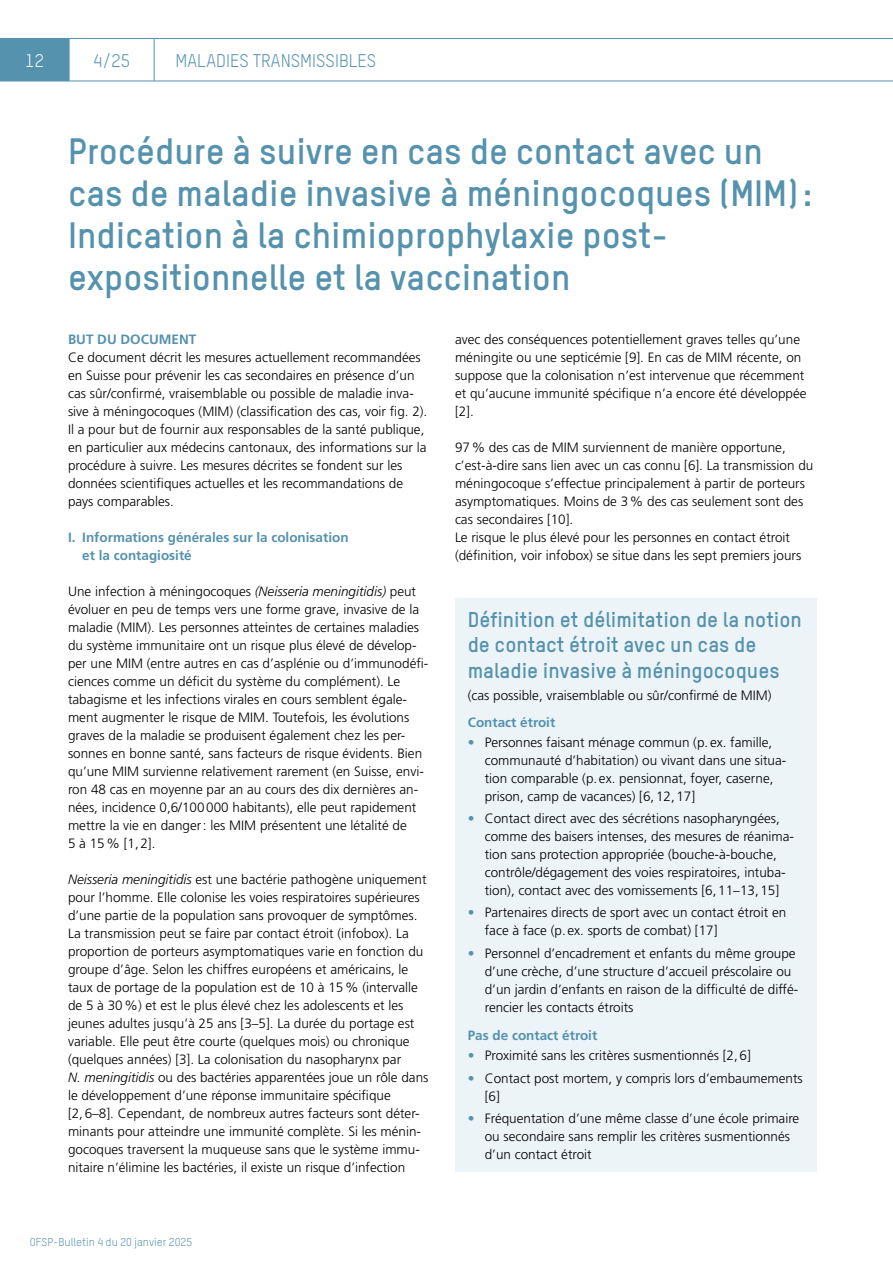
<style>
.page{position:relative;width:893px;height:1263px;background:#fff}
.page>*{position:absolute;margin:0;border:0;box-sizing:border-box;transform-origin:0 0}
.Text_Inhalte_Titel_Ebene_1{font:700 36px/42px "TSTAR";color:#5592ad}
.Text_Inhalte_Infobox_Titel_H2{font:700 21px/25.5px "TSTAR";color:#5592ad}
.t1{font:18px "TSTAR";color:#5592ad}
.t2{font:18px "TSTAR";color:#fff}
.Text_Inhalte_Lauftext_Normal{font:300 13.5px/18px "Frutiger LT Std";color:#000}
.Text_Inhalte_Titel_Ebene_2_normal{font:700 13.5px/18px "Frutiger LT Std";color:#5592ad}
.Text_Inhalte_Infobox_Lauftext{font:300 13.5px "Frutiger LT Std";color:#000}
.Text_Inhalte_Infobox_ZT{font:700 13.5px "Frutiger LT Std";color:#5592ad}
.Text_Inhalte_Titel_Ebene_2{font:700 13.5px "Frutiger LT Std";color:#5592ad}
.t3{font:11.25px "TSTAR";color:#5592ad}
.s1{font-style:italic}
.s2{color:#5592ad}
</style>
<div class="page">
<hr style="left:69px;top:38px;width:85px;height:1px;background:#5592ad">
<hr style="left:69px;top:39px;width:1px;height:42px;background:#5592ad">
<hr style="left:154px;top:38px;width:739px;height:1px;background:#5592ad">
<hr style="left:154px;top:39px;width:1px;height:42px;background:#5592ad">
<div style="left:0;top:38px;width:69px;height:43px;background:#5592ad"></div>
<hr style="left:0;top:81px;width:69px;height:1px;background:#5592ad">
<hr style="left:69px;top:81px;width:85px;height:1px;background:#5592ad">
<hr style="left:154px;top:81px;width:739px;height:1px;background:#5592ad">
<div style="left:455px;top:598px;width:361px;height:573px;background:#edf4f8"></div>
<h3 class="t2" style="left:25px;top:49px;width:20px">12</h3>
<h3 class="t1" style="left:93px;top:49px;width:38px">4/25</h3>
<h3 class="t1" style="left:175px;top:49px;width:202px">MALADIES TRANSMISSIBLES</h3>
<h1 class="Text_Inhalte_Titel_Ebene_1" style="left:68px;top:129px;width:746px">Procédure à suivre en cas de contact avec un cas de maladie invasive à méningocoques (MIM):<br>Indication à la chimioprophylaxie post&shy;expositionnelle et la vaccination</h1>
<h2 class="Text_Inhalte_Titel_Ebene_2" style="left:68px;top:331px;width:130px">BUT DU DOCUMENT</h2>
<p class="Text_Inhalte_Lauftext_Normal" style="left:68px;top:348px;width:361px">Ce document décrit les mesures actuellement recommandées en Suisse pour prévenir les cas secondaires en présence d’un cas sûr/confirmé, vraisemblable ou possible de maladie inva&shy;sive à méningocoques (MIM) (classification des cas, voir fig. 2).<br>Il a pour but de fournir aux responsables de la santé publique, en particulier aux médecins cantonaux, des informations sur la procédure à suivre. Les mesures décrites se fondent sur les données scientifiques actuelles et les recommandations de pays comparables.</p>
<h3 class="Text_Inhalte_Titel_Ebene_2_normal" style="left:82px;top:528px;width:268px;text-indent:-14px">I. Informations générales sur la colonisation et la contagiosité</h3>
<p class="Text_Inhalte_Lauftext_Normal" style="left:68px;top:582px;width:362px">Une infection à méningocoques <span class="s1">(Neisseria meningitidis)</span> peut évoluer en peu de temps vers une forme grave, invasive de la maladie (MIM). Les personnes atteintes de certaines maladies du système immunitaire ont un risque plus élevé de dévelop&shy;per une MIM (entre autres en cas d’asplénie ou d’immunodéfi&shy;ciences comme un déficit du système du complément). Le tabagisme et les infections virales en cours semblent égale&shy;ment augmenter le risque de MIM. Toutefois, les évolutions graves de la maladie se produisent également chez les per&shy;sonnes en bonne santé, sans facteurs de risque évidents. Bien qu’une MIM survienne relativement rarement (en Suisse, envi&shy;ron 48 cas en moyenne par an au cours des dix dernières an&shy;nées, incidence 0,6/100000 habitants), elle peut rapidement mettre la vie en danger: les MIM présentent une létalité de<br>5 à 15% [1,2].</p>
<p class="Text_Inhalte_Lauftext_Normal" style="left:68px;top:870px;width:360px"><span class="s1">Neisseria meningitidis</span> est une bactérie pathogène uniquement pour l’homme. Elle colonise les voies respiratoires supérieures d’une partie de la population sans provoquer de symptômes.<br>La transmission peut se faire par contact étroit (infobox). La proportion de porteurs asymptomatiques varie en fonction du groupe d’âge. Selon les chiffres européens et américains, le taux de portage de la population est de 10 à 15% (intervalle de 5 à 30%) et est le plus élevé chez les adolescents et les jeunes adultes jusqu’à 25 ans [3–5]. La durée du portage est variable. Elle peut être courte (quelques mois) ou chronique (quelques années) [3]. La colonisation du nasopharynx par</p>
<p class="Text_Inhalte_Lauftext_Normal" style="left:68px;top:1068px;width:362px"><span class="s1">N. meningitidis</span> ou des bactéries apparentées joue un rôle dans le développement d’une réponse immunitaire spécifique [2,6–8]. Cependant, de nombreux autres facteurs sont déter&shy;minants pour atteindre une immunité complète. Si les ménin&shy;gocoques traversent la muqueuse sans que le système immu&shy;nitaire n’élimine les bactéries, il existe un risque d’infection</p>
<p class="t3" style="left:30px;top:1235px;width:164px">OFSP-Bulletin 4 du 20 janvier 2025</p>
<p class="Text_Inhalte_Lauftext_Normal" style="left:455px;top:330px;width:353px">avec des conséquences potentiellement graves telles qu’une méningite ou une septicémie [9]. En cas de MIM récente, on suppose que la colonisation n’est intervenue que récemment et qu’aucune immunité spécifique n’a encore été développée [2].</p>
<p class="Text_Inhalte_Lauftext_Normal" style="left:455px;top:438px;width:360px">97% des cas de MIM surviennent de manière opportune, c’est-à-dire sans lien avec un cas connu [6]. La transmission du méningocoque s’effectue principalement à partir de porteurs asymptomatiques. Moins de 3% des cas seulement sont des cas secondaires [10].</p>
<p class="Text_Inhalte_Lauftext_Normal" style="left:455px;top:528px;width:348px">Le risque le plus élevé pour les personnes en contact étroit (définition, voir infobox) se situe dans les sept premiers jours</p>
<h2 class="Text_Inhalte_Infobox_Titel_H2" style="left:468px;top:606px;width:336px">Définition et délimitation de la notion de contact étroit avec un cas de maladie invasive à méningocoques</h2>
<p class="Text_Inhalte_Infobox_Lauftext" style="left:468px;top:688px;width:305px">(cas possible, vraisemblable ou sûr/confirmé de MIM)</p>
<p class="Text_Inhalte_Infobox_ZT" style="left:468px;top:714px;width:89px">Contact étroit</p>
<p class="Text_Inhalte_Lauftext_Normal" style="left:485px;top:733px;width:303px;text-indent:-17px"><span class="s2">•</span> Personnes faisant ménage commun (p. ex. famille, communauté d’habitation) ou vivant dans une situa&shy;tion comparable (p. ex. pensionnat, foyer, caserne, prison, camp de vacances) [6,12,17]</p>
<p class="Text_Inhalte_Lauftext_Normal" style="left:485px;top:809px;width:311px;text-indent:-17px"><span class="s2">•</span> Contact direct avec des sécrétions nasopharyngées, comme des baisers intenses, des mesures de réanima&shy;tion sans protection appropriée (bouche-à-bouche, contrôle/dégagement des voies respiratoires, intuba&shy;tion), contact avec des vomissements [6,11–13,15]</p>
<p class="Text_Inhalte_Lauftext_Normal" style="left:485px;top:904px;width:303px;text-indent:-17px"><span class="s2">•</span> Partenaires directs de sport avec un contact étroit en face à face (p. ex. sports de combat) [17]</p>
<p class="Text_Inhalte_Lauftext_Normal" style="left:485px;top:944px;width:315px;text-indent:-17px"><span class="s2">•</span> Personnel d’encadrement et enfants du même groupe d’une crèche, d’une structure d’accueil préscolaire ou d’un jardin d’enfants en raison de la difficulté de diffé&shy;rencier les contacts étroits</p>
<p class="Text_Inhalte_Infobox_ZT" style="left:468px;top:1027px;width:131px">Pas de contact étroit</p>
<p class="Text_Inhalte_Lauftext_Normal" style="left:468px;top:1047px;width:284px"><span class="s2">•</span> Proximité sans les critères susmentionnés [2,6]</p>
<p class="Text_Inhalte_Lauftext_Normal" style="left:485px;top:1069px;width:320px;text-indent:-17px"><span class="s2">•</span> Contact post mortem, y compris lors d’embaumements [6]</p>
<p class="Text_Inhalte_Lauftext_Normal" style="left:485px;top:1109px;width:316px;text-indent:-17px"><span class="s2">•</span> Fréquentation d’une même classe d’une école primaire ou secondaire sans remplir les critères susmentionnés d’un contact étroit</p>
</div>
